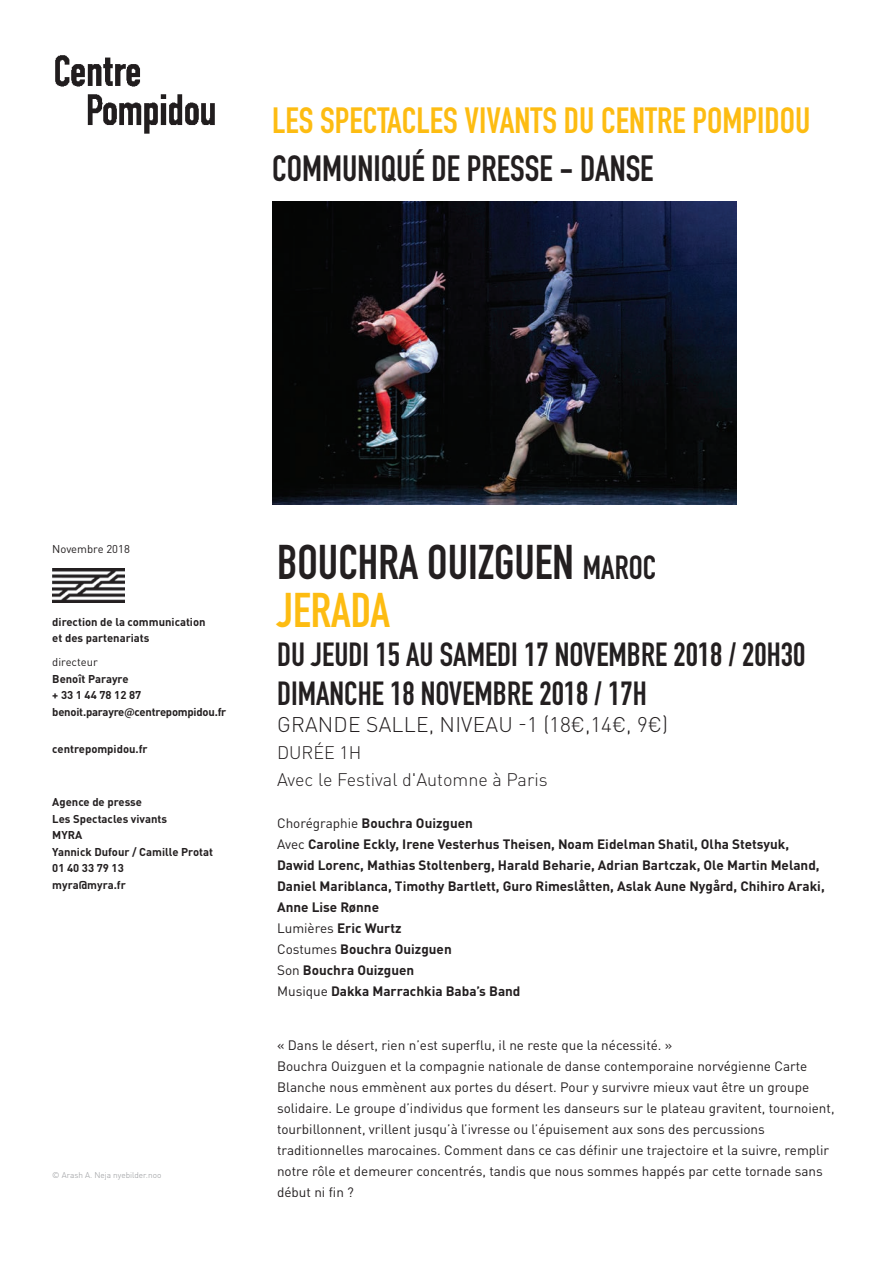
<style>
.page{position:relative;width:893px;height:1263px;background:#fff}
.page>*{position:absolute;margin:0;border:0;box-sizing:border-box;transform-origin:0 0}
.t1{font:48px/48px "DIN Engschrift Std";color:#231f20}
.t2{font:36px "DIN Engschrift Std";color:#fdbc12}
.t3{font:36px "DIN Engschrift Std";color:#231f20}
.t4{font:33px/39px "DIN Engschrift Std";color:#231f20}
.t5{font:300 21px "DINOT";letter-spacing:.01em;color:#231f20}
.t6{font:300 18px/27px "DINOT";color:#231f20}
.t7{font:13.5px/21px "DINOT";color:#231f20}
.t8{font:700 13.5px/21px "DINOT";color:#231f20}
.t9{font:700 11.25px/16.5px "DINOT";color:#231f20}
.t10{font:700 11.25px/16.5px "DINOT";letter-spacing:-.02em;color:#231f20}
.t11{font:11.25px "DINOT";color:#231f20}
.t12{font:300 8.25px "DINOT";color:#939598}
.s1{font-size:33px}
.s2{color:#fdbc12}
.s3{font-weight:500}
.s4{font-weight:400}
</style>
<div class="page">
<img style="left:55px;top:55px;width:160px;height:79px">
<img style="left:52px;top:568px;width:73px;height:34px">
<img style="left:272px;top:202px;width:464px;height:302px">
<h2 class="t2" style="left:272px;top:99px;width:207px">LES SPECTACLES VIVAN</h2>
<h2 class="t2" style="left:530px;top:99px;width:264px">TS DU CENTRE POMPIDOU</h2>
<h2 class="t3" style="left:272px;top:147px;width:381px">COMMUNIQUÉ DE PRESSE - DANSE</h2>
<p class="t11" style="left:52px;top:542px;width:79px">Novembre 2018</p>
<h1 class="t1" style="left:277px;top:538px;width:381px">BOUCHRA OUIZGUEN <span class="s1">MAROC<br></span><span class="s2">JERADA</span></h1>
<h3 class="t4" style="left:277px;top:635px;width:530px">DU JEUDI 15 AU SAMEDI 17 NOVEMBRE 2018 / 20H30<br>DIMANCHE 18 NOVEMBRE 2018 / 17H</h3>
<h3 class="t5" style="left:277px;top:711px;width:392px">gran de salle, n iveau -1 (18€,14€, 9€)</h3>
<h3 class="t6" style="left:277px;top:738px;width:13px">DUR</h3>
<p class="t9" style="left:52px;top:613px;width:155px">direction de la communication et des partenariats</p>
<p class="t11" style="left:52px;top:655px;width:47px">directeur</p>
<p class="t10" style="left:52px;top:670px;width:176px">Benoît Parayre<br>+ 33 1 44 78 12 87 benoit.parayre<span class="s3">@</span>centrepompidou.fr</p>
<p class="t9" style="left:52px;top:741px;width:97px">centrepompidou.fr</p>
<h3 class="t6" style="left:277px;top:738px;width:272px;text-indent:36px">ÉE 1H<br>Avec le Festival d'Automne à Paris</h3>
<p class="t8" style="left:277px;top:812px;width:549px"><span class="s4">Chorégraphie</span> Bouchra Ouizguen<br><span class="s4">Avec</span> Caroline Eckly, Irene Vesterhus Theisen, Noam Eidelman Shatil, Olha Stetsyuk, Dawid Lorenc, Mathias Stoltenberg, Harald Beharie, Adrian Bartczak, Ole Martin Meland, Daniel Mariblanca, Timothy Bartlett, Guro Rimeslåtten, Aslak Aune Nygård, Chihiro Araki, Anne Lise Rønne<br><span class="s4">Lumières</span> Eric Wurtz<br><span class="s4">Costumes</span> Bouchra Ouizguen<br><span class="s4">Son</span> Bouchra Ouizguen<br><span class="s4">Musique</span> Dakka Marrachkia Baba’s Band</p>
<p class="t9" style="left:52px;top:793px;width:162px">Agence de presse<br>Les Spectacles vivants<br>MYRA<br>Yannick Dufour / Camille Protat<br>01 40 33 79 13<br>myra@myra.fr</p>
<p class="t12" style="left:52px;top:1170px;width:111px">© Arash A. Neja nyebilder.noo</p>
<p class="t7" style="left:277px;top:1034px;width:559px">« Dans le désert, rien n’est superflu, il ne reste que la nécessité. »<br>Bouchra Ouizguen et la compagnie nationale de danse contemporaine norvégienne Carte Blanche nous emmènent aux portes du désert. Pour y survivre mieux vaut être un groupe solidaire. Le groupe d’individus que forment les danseurs sur le plateau gravitent, tournoient, tourbillonnent, vrillent jusqu’à l’ivresse ou l’épuisement aux sons des percussions traditionnelles marocaines. Comment dans ce cas définir une trajectoire et la suivre, remplir notre rôle et demeurer concentrés, tandis que nous sommes happés par cette tornade sans début ni fin ?</p>
</div>
